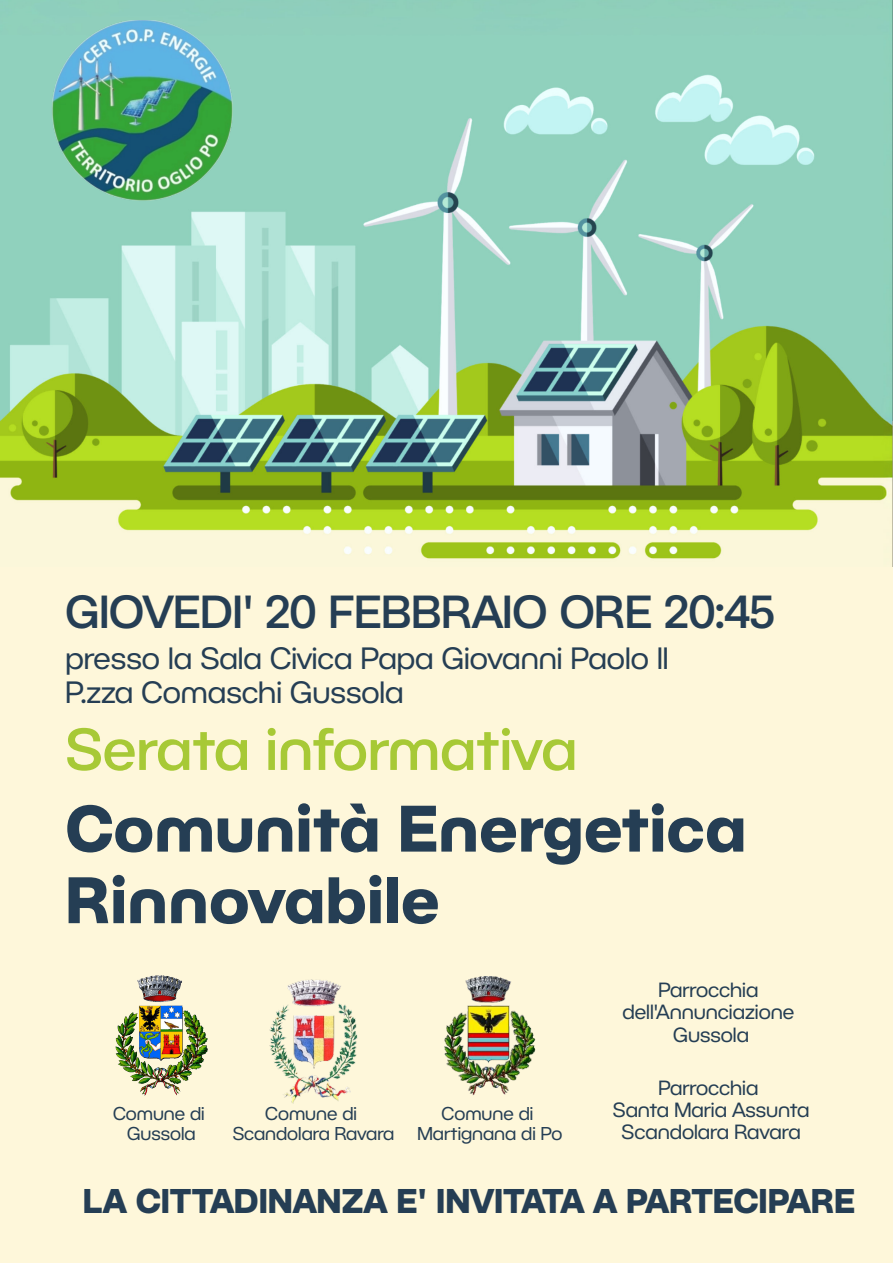
<style>
.page{position:relative;width:893px;height:1263px;background:#fff}
.page>*{position:absolute;margin:0;border:0;box-sizing:border-box;transform-origin:0 0}
.t1{font:700 64.2px/71.6px "BC Novatica CYR";color:#253e54}
.t2{font:500 57.75px "BC Novatica CYR";color:#a7c936}
.t3{font:500 45.45px "BC Novatica CYR";color:#253e54}
.t4{font:700 33.6px "BC Novatica CYR";color:#253e54}
.t5{font:30.15px/33.6px "BC Novatica CYR";color:#253e54}
.t6{font:20.1px/22.5px "BC Novatica CYR";color:#253e54;text-align:center}
.t7{font:18.15px/20.2px "BC Novatica CYR";color:#253e54;text-align:center}
</style>
<div class="page">
<div style="left:0;top:421px;width:893px;height:842px;background:#fef7da"></div>
<img style="left:0;top:0;width:893px;height:567px">
<img style="left:52px;top:20px;width:180px;height:181px">
<img style="left:116px;top:976px;width:91px;height:120px">
<img style="left:270px;top:979px;width:87px;height:125px">
<img style="left:444px;top:977px;width:91px;height:118px">
<h3 class="t3" style="left:65px;top:584px;width:711px">GIOVEDI' 20 FEBBRAIO ORE 20:45</h3>
<h3 class="t5" style="left:65px;top:641px;width:605px">presso la Sala Civica Papa Giovanni Paolo II<br>P.zza Comaschi Gussola</h3>
<h2 class="t2" style="left:65px;top:714px;width:513px">Serata informativa</h2>
<h1 class="t1" style="left:65px;top:791px;width:683px">Comunità Energetica<br>Rinnovabile</h1>
<p class="t7" style="left:113px;top:1102px;width:93px">Comune di<br>Gussola</p>
<p class="t7" style="left:233px;top:1102px;width:163px">Comune di<br>Scandolara Ravara</p>
<p class="t7" style="left:417px;top:1102px;width:146px">Comune di<br>Martignana di Po</p>
<p class="t6" style="left:622px;top:978px;width:173px">Parrocchia dell'Annunciazione<br>Gussola</p>
<p class="t6" style="left:613px;top:1076px;width:198px">Parrocchia<br>Santa Maria Assunta<br>Scandolara Ravara</p>
<h3 class="t4" style="left:83px;top:1179px;width:774px">LA CITTADINANZA E' INVITATA A PARTECIPARE</h3>
</div>
